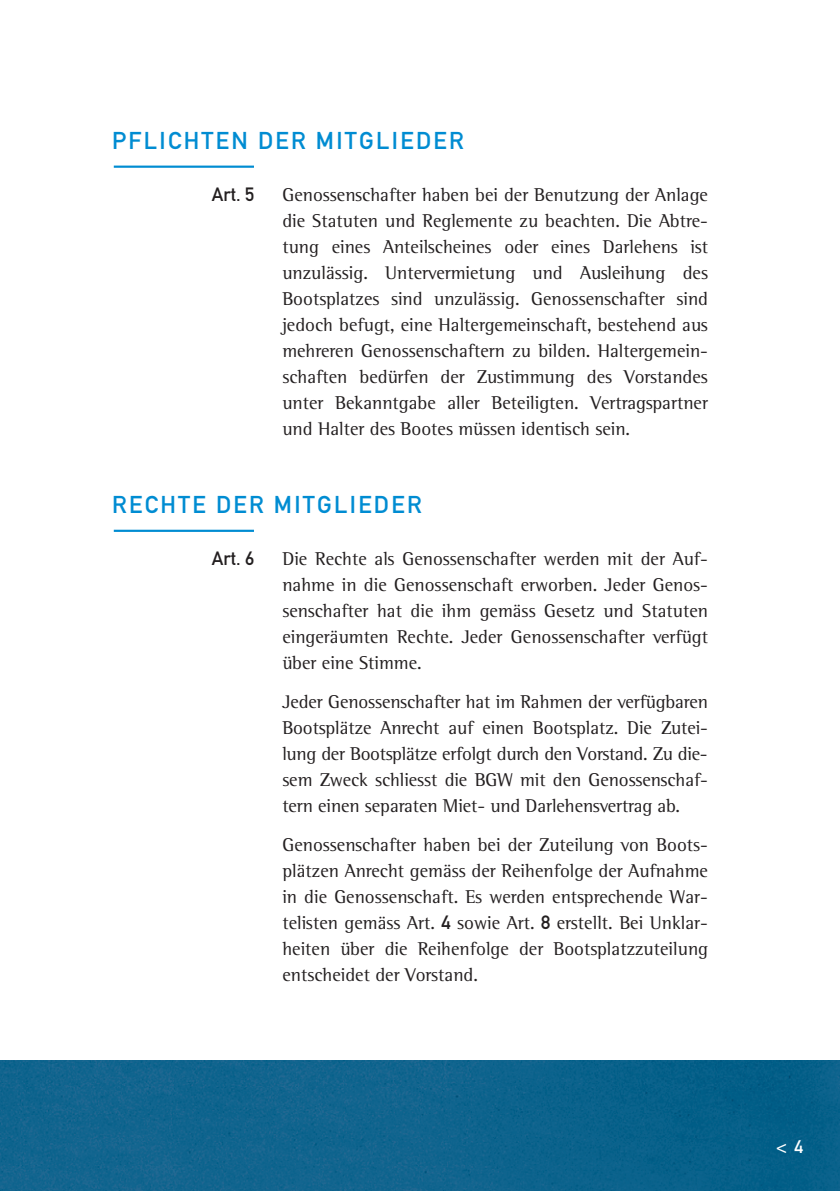
<style>
.page{position:relative;width:840px;height:1191px;background:#fff}
.page>*{position:absolute;margin:0;border:0;box-sizing:border-box;transform-origin:0 0}
.t1{font:24px "DIN Mittelschrift";letter-spacing:.095em;color:#008cd2}
.t2{font:19px/26px "AT Rotis Semi Serif";color:#231f20;text-align:justify}
.t3{font:19px "DIN Mittelschrift";color:#231f20}
.t4{font:18px "DIN Mittelschrift";color:#fff}
.s1{font-family:"DIN Mittelschrift"}
</style>
<div class="page">
<img style="left:0;top:1060px;width:839px;height:131px">
<hr style="left:114px;top:166px;width:140px;height:2px;background:#008cd2">
<hr style="left:114px;top:530px;width:140px;height:2px;background:#008cd2">
<p class="t1" style="left:112px;top:131px;width:353px">PFLICHTEN DER MITGLIEDER</p>
<p class="t3" style="left:212px;top:187px;width:44px">Art. 5</p>
<p class="t2" style="left:282px;top:183px;width:427px">Genossenschafter haben bei der Benutzung der Anlage die Statuten und Reglemente zu beachten. Die Abtre&shy;tung eines Anteilscheines oder eines Darlehens ist unzulässig. Untervermietung und Ausleihung des Bootsplatzes sind unzulässig. Genossenschafter sind jedoch befugt, eine Haltergemeinschaft, bestehend aus mehreren Genossenschaftern zu bilden. Haltergemein&shy;schaften bedürfen der Zustimmung des Vorstandes unter Bekanntgabe aller Beteiligten. Vertragspartner und Halter des Bootes müssen identisch sein.</p>
<p class="t1" style="left:112px;top:495px;width:311px">RECHTE DER MITGLIEDER</p>
<p class="t3" style="left:212px;top:551px;width:44px">Art. 6</p>
<p class="t2" style="left:282px;top:547px;width:427px">Die Rechte als Genossenschafter werden mit der Auf&shy;nahme in die Genossenschaft erworben. Jeder Genos&shy;senschafter hat die ihm gemäss Gesetz und Statuten eingeräumten Rechte. Jeder Genossenschafter verfügt über eine Stimme.</p>
<p class="t2" style="left:282px;top:690px;width:427px">Jeder Genossenschafter hat im Rahmen der verfügbaren Bootsplätze Anrecht auf einen Bootsplatz. Die Zutei&shy;lung der Bootsplätze erfolgt durch den Vorstand. Zu die - sem Zweck schliesst die BGW mit den Genossenschaf&shy;tern einen separaten Miet- und Darlehensvertrag ab.</p>
<p class="t2" style="left:282px;top:833px;width:427px">Genossenschafter haben bei der Zuteilung von Boots - plätzen Anrecht gemäss der Reihenfolge der Aufnahme in die Genossenschaft. Es werden entsprechende War&shy;telisten gemäss Art. <span class="s1">4</span> sowie Art. <span class="s1">8</span> erstellt. Bei Unklar&shy;heiten über die Reihenfolge der Bootsplatzzuteilung entscheidet der Vorstand.</p>
<p class="t4" style="left:775px;top:1140px;width:28px">&lt; 4</p>
</div>
